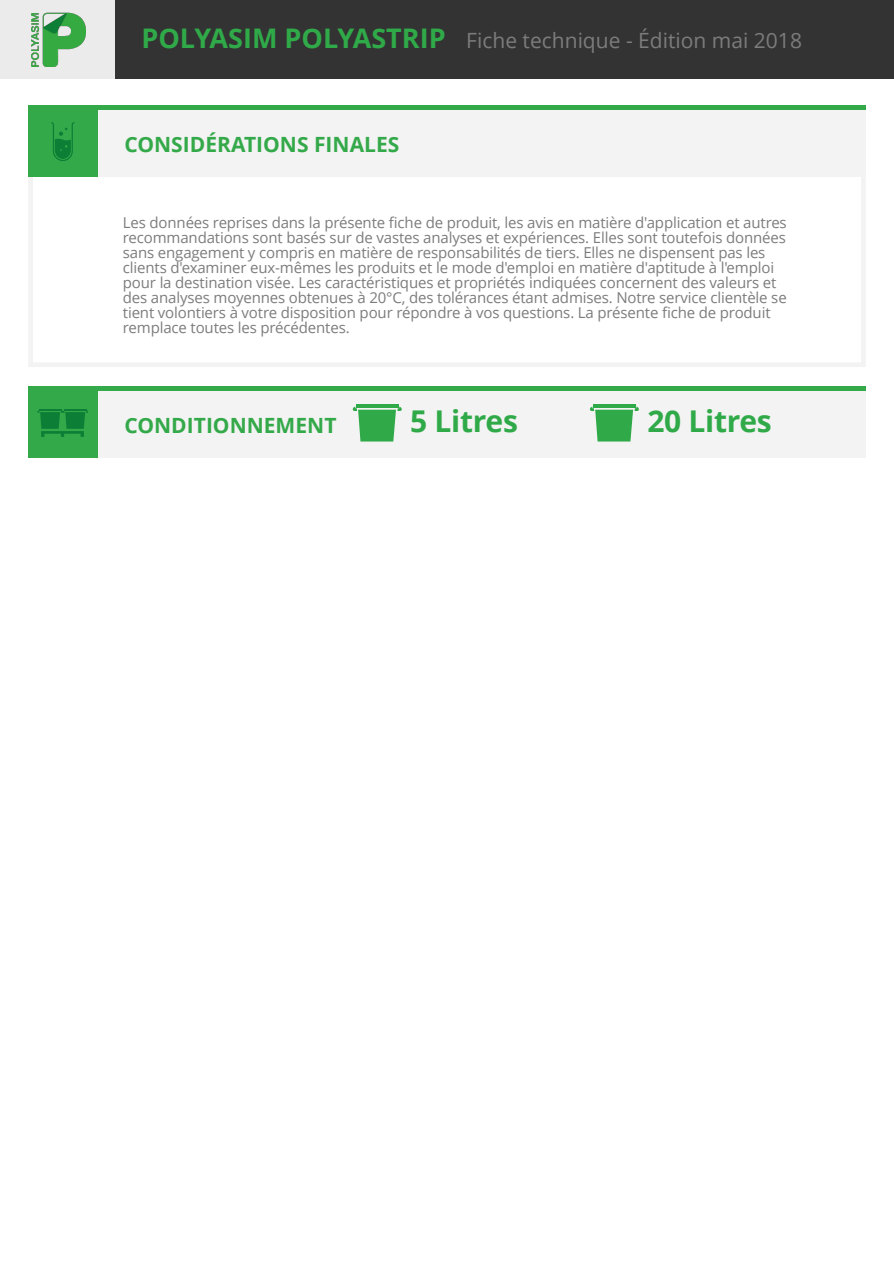
<style>
.page{position:relative;width:894px;height:1263px;background:#fff}
.page>*{position:absolute;margin:0;border:0;box-sizing:border-box;transform-origin:0 0}
.t1{font:700 30px "Open Sans";letter-spacing:-.01em;color:#30aa49}
.t2{font:21px "Open Sans";color:#7c7c7c}
.t3{font:700 21px "Open Sans";color:#34a949}
.t4{font:15px/15px "Open Sans";letter-spacing:-.01em;color:#7c7c7c}
.s1{font-weight:700;font-size:27px;color:#30aa49}
</style>
<div class="page">
<div style="left:28px;top:388px;width:837px;height:70px;background:#f3f3f3"></div>
<svg style="left:29px;top:110px;width:836px;height:257px"></svg>
<hr style="left:28px;top:106px;width:837px;height:4px;background:#34a949">
<hr style="left:28px;top:386px;width:837px;height:4px;background:#34a949">
<div style="left:28px;top:108px;width:69px;height:69px;background:#34a949"></div>
<div style="left:28px;top:388px;width:69px;height:70px;background:#34a949"></div>
<div style="left:0;top:0;width:893px;height:79px;background:#333"></div>
<div style="left:0;top:0;width:114px;height:79px;background:#ebebeb"></div>
<img style="left:31px;top:13px;width:54px;height:53px">
<hr style="left:356px;top:404px;width:42px;height:3px;background:#30aa49">
<hr style="left:593px;top:404px;width:42px;height:3px;background:#30aa49">
<svg style="left:352px;top:407px;width:49px;height:35px"></svg>
<svg style="left:589px;top:407px;width:49px;height:35px"></svg>
<hr style="left:39px;top:409px;width:22px;height:2px;background:#0d7e35">
<hr style="left:64px;top:409px;width:22px;height:2px;background:#0d7e35">
<svg style="left:37px;top:410px;width:51px;height:27px"></svg>
<svg style="left:51px;top:122px;width:24px;height:39px"></svg>
<h2 class="t2" style="left:141px;top:32px;width:661px"><span class="s1">POLYASIM POLYASTRIP</span> Fiche technique - Édition mai 2018</h2>
<h2 class="t3" style="left:124px;top:136px;width:276px">CONSIDÉRATIONS FINALES</h2>
<p class="t4" style="left:123px;top:217px;width:665px">Les données reprises dans la présente fiche de produit, les avis en matière d'application et autres recommandations sont basés sur de vastes analyses et expériences. Elles sont toutefois données sans engagement y compris en matière de responsabilités de tiers. Elles ne dispensent pas les clients d'examiner eux-mêmes les produits et le mode d'emploi en matière d'aptitude à l'emploi pour la destination visée. Les caractéristiques et propriétés indiquées concernent des valeurs et des analyses moyennes obtenues à 20°C, des tolérances étant admises. Notre service clientèle se tient volontiers à votre disposition pour répondre à vos questions. La présente fiche de produit remplace toutes les précédentes.</p>
<h2 class="t3" style="left:124px;top:417px;width:213px">CONDITIONNEMENT</h2>
<h1 class="t1" style="left:410px;top:409px;width:109px">5 Litres</h1>
<h1 class="t1" style="left:647px;top:409px;width:126px">20 Litres</h1>
</div>
